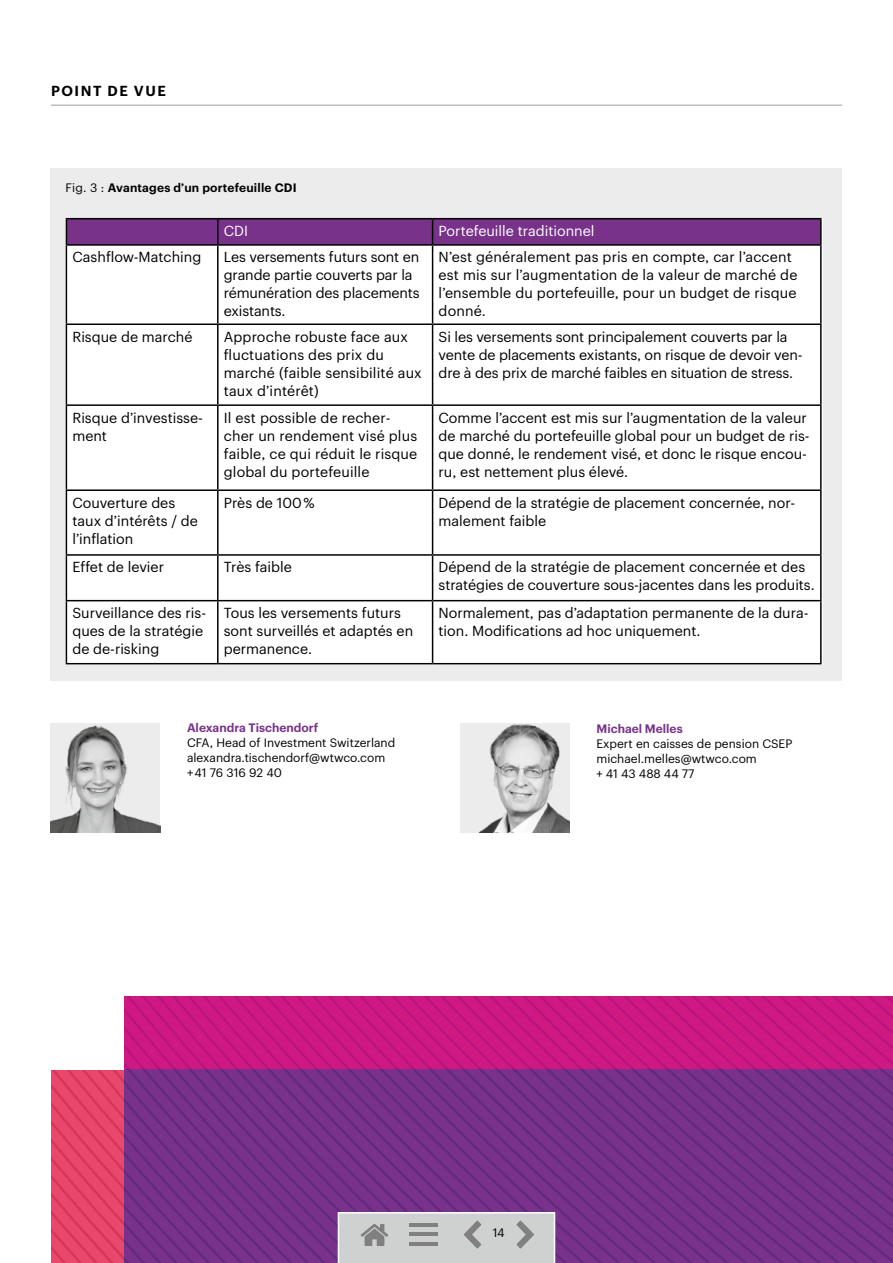
<style>
.page{position:relative;width:893px;height:1263px;background:#fff}
.page>*{position:absolute;margin:0;border:0;box-sizing:border-box;transform-origin:0 0}
.t1{font:14.25px/18px "Graphik";color:#000}
.t2{font:14.25px "Graphik";color:#fff}
.t3{font:600 14.25px "Graphik";letter-spacing:.105em;color:#000}
.t4{font:12px/15px "Graphik";color:#000}
.t5{font:600 12px "Graphik";letter-spacing:.015em;color:#000}
.t6{font:600 12px "Graphik";color:#78328a}
.s1{font-weight:400}
</style>
<div class="page">
<hr style="left:51px;top:105px;width:791px;height:1px;background:#9c9d9d">
<img style="left:51px;top:723px;width:109px;height:110px">
<img style="left:460px;top:723px;width:109px;height:110px">
<div style="left:51px;top:168px;width:791px;height:513px;background:#ececed"></div>
<div style="left:66px;top:218px;width:757px;height:446px;background:#fff"></div>
<hr style="left:66px;top:218px;width:152px;height:1px;background:#000">
<hr style="left:218px;top:218px;width:215px;height:1px;background:#000">
<hr style="left:433px;top:218px;width:389px;height:1px;background:#000">
<div style="left:66px;top:219px;width:754px;height:25px;background:#78328a"></div>
<hr style="left:820px;top:219px;width:2px;height:25px;background:#000">
<hr style="left:66px;top:244px;width:152px;height:2px;background:#000">
<hr style="left:66px;top:246px;width:1px;height:77px;background:#000">
<hr style="left:218px;top:244px;width:215px;height:2px;background:#000">
<hr style="left:217px;top:246px;width:2px;height:77px;background:#000">
<hr style="left:433px;top:244px;width:389px;height:2px;background:#000">
<hr style="left:432px;top:246px;width:1px;height:77px;background:#000">
<hr style="left:820px;top:246px;width:2px;height:77px;background:#000">
<hr style="left:66px;top:323px;width:152px;height:2px;background:#000">
<hr style="left:66px;top:325px;width:1px;height:79px;background:#000">
<hr style="left:218px;top:323px;width:215px;height:2px;background:#000">
<hr style="left:217px;top:325px;width:2px;height:79px;background:#000">
<hr style="left:433px;top:323px;width:389px;height:2px;background:#000">
<hr style="left:432px;top:325px;width:1px;height:79px;background:#000">
<hr style="left:820px;top:325px;width:2px;height:79px;background:#000">
<hr style="left:66px;top:404px;width:152px;height:2px;background:#000">
<hr style="left:66px;top:406px;width:1px;height:83px;background:#000">
<hr style="left:218px;top:404px;width:215px;height:2px;background:#000">
<hr style="left:217px;top:406px;width:2px;height:83px;background:#000">
<hr style="left:433px;top:404px;width:389px;height:2px;background:#000">
<hr style="left:432px;top:406px;width:1px;height:83px;background:#000">
<hr style="left:820px;top:406px;width:2px;height:83px;background:#000">
<hr style="left:66px;top:489px;width:152px;height:2px;background:#000">
<hr style="left:66px;top:491px;width:1px;height:63px;background:#000">
<hr style="left:218px;top:489px;width:215px;height:2px;background:#000">
<hr style="left:217px;top:491px;width:2px;height:63px;background:#000">
<hr style="left:433px;top:489px;width:389px;height:2px;background:#000">
<hr style="left:432px;top:491px;width:1px;height:63px;background:#000">
<hr style="left:820px;top:491px;width:2px;height:63px;background:#000">
<hr style="left:66px;top:554px;width:152px;height:2px;background:#000">
<hr style="left:66px;top:556px;width:1px;height:44px;background:#000">
<hr style="left:218px;top:554px;width:215px;height:2px;background:#000">
<hr style="left:217px;top:556px;width:2px;height:44px;background:#000">
<hr style="left:433px;top:554px;width:389px;height:2px;background:#000">
<hr style="left:432px;top:556px;width:1px;height:44px;background:#000">
<hr style="left:820px;top:556px;width:2px;height:44px;background:#000">
<hr style="left:66px;top:600px;width:152px;height:1px;background:#000">
<hr style="left:66px;top:601px;width:1px;height:62px;background:#000">
<hr style="left:218px;top:600px;width:215px;height:1px;background:#000">
<hr style="left:217px;top:601px;width:2px;height:62px;background:#000">
<hr style="left:433px;top:600px;width:389px;height:1px;background:#000">
<hr style="left:432px;top:601px;width:1px;height:62px;background:#000">
<hr style="left:820px;top:601px;width:2px;height:62px;background:#000">
<hr style="left:66px;top:663px;width:152px;height:1px;background:#000">
<hr style="left:218px;top:663px;width:215px;height:1px;background:#000">
<hr style="left:433px;top:663px;width:389px;height:1px;background:#000">
<svg style="left:51px;top:996px;width:842px;height:267px;background:#97378a"></svg>
<p class="t3" style="left:51px;top:80px;width:116px">POINT DE VUE</p>
<p class="t5" style="left:66px;top:178px;width:232px"><span class="s1">Fig. 3 :</span> Avantages d’un portefeuille CDI</p>
<p class="t2" style="left:224px;top:220px;width:26px">CDI</p>
<p class="t2" style="left:439px;top:220px;width:157px">Portefeuille traditionnel</p>
<p class="t1" style="left:72px;top:247px;width:130px">Cashflow-Matching</p>
<p class="t1" style="left:224px;top:247px;width:197px">Les versements futurs sont en grande partie couverts par la rémunération des placements existants.</p>
<p class="t1" style="left:439px;top:247px;width:360px">N’est généralement pas pris en compte, car l’accent est mis sur l’augmentation de la valeur de marché de l’ensemble du portefeuille, pour un budget de risque donné.</p>
<p class="t1" style="left:72px;top:326px;width:122px">Risque de marché</p>
<p class="t1" style="left:224px;top:326px;width:200px">Approche robuste face aux fluctuations des prix du marché (faible sensibilité aux taux d’intérêt)</p>
<p class="t1" style="left:439px;top:326px;width:366px">Si les versements sont principalement couverts par la vente de placements existants, on risque de devoir ven&shy;dre à des prix de marché faibles en situation de stress.</p>
<p class="t1" style="left:72px;top:407px;width:132px">Risque d’investisse&shy;ment</p>
<p class="t1" style="left:224px;top:407px;width:195px">Il est possible de recher&shy;cher un rendement visé plus faible, ce qui réduit le risque global du portefeuille</p>
<p class="t1" style="left:439px;top:407px;width:373px">Comme l’accent est mis sur l’augmentation de la valeur de marché du portefeuille global pour un budget de ris&shy;que donné, le rendement visé, et donc le risque encou&shy;ru, est nettement plus élevé.</p>
<p class="t1" style="left:72px;top:492px;width:127px">Couverture des taux d’intérêts / de l’inflation</p>
<p class="t1" style="left:224px;top:492px;width:92px">Près de 100 %</p>
<p class="t1" style="left:439px;top:492px;width:358px">Dépend de la stratégie de placement concernée, nor&shy;malement faible</p>
<p class="t1" style="left:72px;top:557px;width:93px">Effet de levier</p>
<p class="t1" style="left:224px;top:557px;width:70px">Très faible</p>
<p class="t1" style="left:439px;top:557px;width:378px">Dépend de la stratégie de placement concernée et des stratégies de couverture sous-jacentes dans les produits.</p>
<p class="t1" style="left:72px;top:603px;width:135px">Surveillance des ris&shy;ques de la stratégie de de-risking</p>
<p class="t1" style="left:224px;top:603px;width:191px">Tous les versements futurs sont surveillés et adaptés en permanence.</p>
<p class="t1" style="left:439px;top:603px;width:371px">Normalement, pas d’adaptation permanente de la dura&shy;tion. Modifications ad hoc uniquement.</p>
<p class="t6" style="left:187px;top:719px;width:133px">Alexandra Tischendorf</p>
<p class="t4" style="left:187px;top:734px;width:210px">CFA, Head of Investment Switzerland alexandra.tischendorf@wtwco.com +41 76 316 92 40</p>
<p class="t6" style="left:596px;top:719px;width:88px">Michael Melles</p>
<p class="t4" style="left:596px;top:735px;width:197px">Expert en caisses de pension CSEP michael.melles@wtwco.com<br>+ 41 43 488 44 77</p>
<p class="t4" style="left:493px;top:1224px;width:13px">14</p>
</div>
